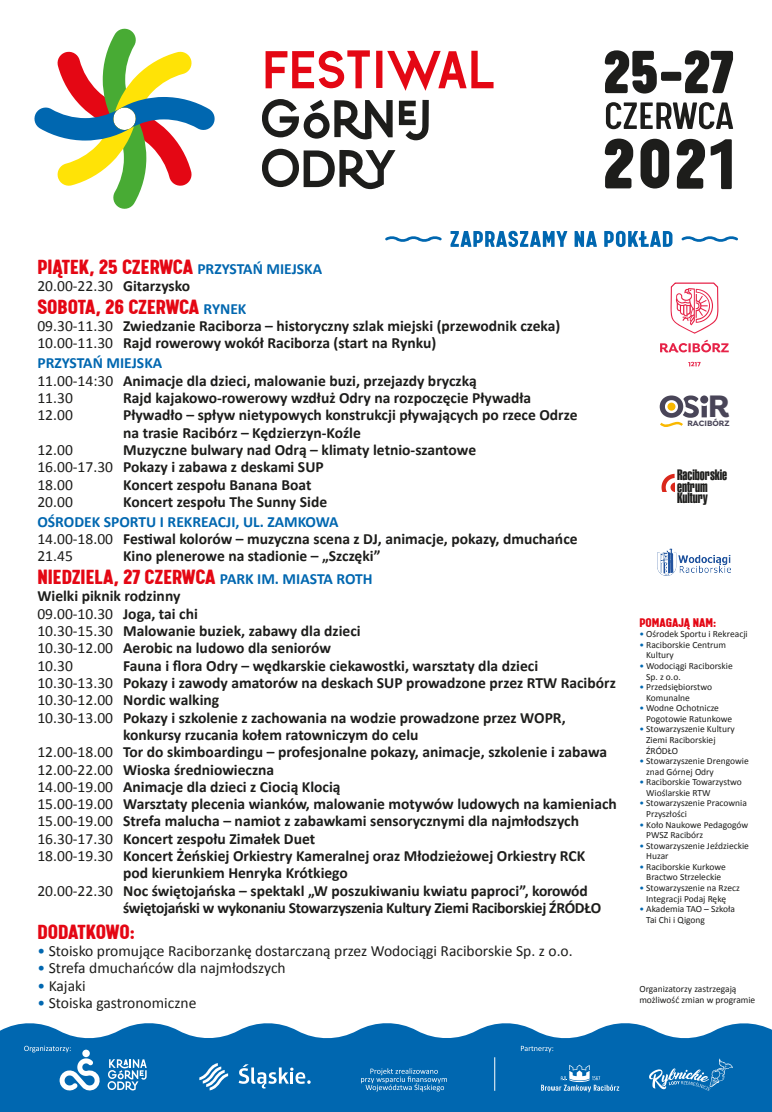
<style>
.page{position:relative;width:772px;height:1112px;background:#fff}
.page>*{position:absolute;margin:0;border:0;box-sizing:border-box;transform-origin:0 0}
.t1{font:700 33.04px "Isidora";color:#494558}
.t2{font:900 23.28px "Calps";color:#e40714}
.t3{font:700 15.52px/17.3px "Calibri";color:#1d1d1b}
.t4{font:15.52px "Calibri";color:#1d1d1b}
.t5{font:700 15.52px "Calibri";letter-spacing:-.02em;color:#1d1d1b}
.t6{font:14.72px/11.6px "Swis 911 X Cm EU";color:#1d1d1b}
.t7{font:900 14.2px "Calps";color:#e40714}
.t8{font:9.48px/10.6px "Calibri";color:#1d1d1b}
.t9{font:700 8.24px "Isidora";color:#494558}
.s1{font-family:"Calibri";font-weight:700;font-size:15.52px;color:#0067b0}
.s2{font-weight:700}
.s3{font-weight:400}
.s4{color:#0067b0}
</style>
<div class="page">
<svg style="left:604px;top:50px;width:128px;height:43px"></svg>
<svg style="left:605px;top:102px;width:127px;height:27px"></svg>
<svg style="left:710px;top:139px;width:21px;height:50px"></svg>
<svg style="left:604px;top:138px;width:28px;height:50px"></svg>
<svg style="left:676px;top:139px;width:28px;height:50px"></svg>
<svg style="left:640px;top:139px;width:28px;height:49px"></svg>
<svg style="left:450px;top:231px;width:117px;height:16px"></svg>
<svg style="left:574px;top:231px;width:22px;height:16px"></svg>
<svg style="left:604px;top:231px;width:68px;height:16px"></svg>
<svg style="left:262px;top:149px;width:133px;height:40px"></svg>
<svg style="left:398px;top:100px;width:30px;height:40px"></svg>
<svg style="left:262px;top:99px;width:130px;height:40px"></svg>
<svg style="left:265px;top:50px;width:228px;height:41px"></svg>
<svg style="left:34px;top:28px;width:181px;height:181px"></svg>
<svg style="left:681px;top:236px;width:57px;height:6px"></svg>
<svg style="left:385px;top:236px;width:57px;height:6px"></svg>
<svg style="left:0;top:1023px;width:771px;height:88px;background:#1a76b8"></svg>
<svg style="left:238px;top:1064px;width:72px;height:24px"></svg>
<svg style="left:199px;top:1062px;width:29px;height:28px"></svg>
<svg style="left:59px;top:1058px;width:42px;height:33px"></svg>
<div style="left:82px;top:1049px;width:8px;height:7px;background:#fff;border-radius:50%"></div>
<svg style="left:107px;top:1058px;width:40px;height:32px"></svg>
<svg style="left:361px;top:1067px;width:85px;height:24px;background:#2c81bd"></svg>
<svg style="left:24px;top:1045px;width:47px;height:7px"></svg>
<svg style="left:520px;top:1045px;width:33px;height:7px"></svg>
<svg style="left:541px;top:1064px;width:77px;height:27px;background:#2e82be"></svg>
<hr style="left:494px;top:1056px;width:1px;height:34px;background:#fff">
<svg style="left:648px;top:1058px;width:84px;height:32px;background:#2b81bd"></svg>
<svg style="left:660px;top:339px;width:68px;height:13px"></svg>
<svg style="left:688px;top:362px;width:12px;height:4px"></svg>
<svg style="left:670px;top:282px;width:48px;height:51px"></svg>
<svg style="left:659px;top:395px;width:47px;height:32px"></svg>
<div style="left:667px;top:402px;width:8px;height:8px;background:#f9b800;border-radius:50%"></div>
<svg style="left:699px;top:395px;width:8px;height:8px"></svg>
<img style="left:657px;top:548px;width:73px;height:27px">
<svg style="left:661px;top:473px;width:13px;height:19px"></svg>
<h2 class="t2" style="left:37px;top:252px;width:286px">PIĄTEK, 25 CZERWCA <span class="s1">PRZYSTAŃ MIEJSKA</span></h2>
<p class="t4" style="left:37px;top:276px;width:154px">20.00-22.30 <span class="s2">Gitarzysko</span></p>
<h2 class="t2" style="left:37px;top:292px;width:210px">SOBOTA, 26 CZERWCA <span class="s1">RYNEK</span></h2>
<p class="t3" style="left:37px;top:317px;width:524px"><span class="s3">09.30-11.30</span> Zwiedzanie Raciborza – historyczny szlak miejski (przewodnik czeka)<br><span class="s3">10.00-11.30</span> Rajd rowerowy wokół Raciborza (start na Rynku)</p>
<p class="t3" style="left:37px;top:354px;width:440px"><span class="s4">PRZYSTAŃ MIEJSKA<br></span><span class="s3">11.00-14:30</span> Animacje dla dzieci, malowanie buzi, przejazdy bryczką<br><span class="s3">11.30</span></p>
<p class="t3" style="left:123px;top:389px;width:409px">Rajd kajakowo-rowerowy wzdłuż Odry na rozpoczęcie Pływadła</p>
<h1 class="t1" style="left:707px;top:386px;width:24px">R</h1>
<p class="t4" style="left:37px;top:405px;width:37px">12.00</p>
<p class="t3" style="left:123px;top:406px;width:455px">Pływadło – spływ nietypowych konstrukcji pływających po rzece Odrze na trasie Racibórz – Kędzierzyn-Koźle</p>
<p class="t4" style="left:37px;top:440px;width:37px">12.00</p>
<p class="t9" style="left:686px;top:418px;width:44px">RACIBÓRZ</p>
<p class="t3" style="left:37px;top:441px;width:440px;text-indent:86px">Muzyczne bulwary nad Odrą – klimaty letnio-szantowe<br><span class="s3">16.00-17.30</span> Pokazy i zabawa z deskami SUP<br><span class="s3">18.00</span></p>
<p class="t6" style="left:676px;top:469px;width:52px">Raciborskie entrum<br>Kultury</p>
<p class="t3" style="left:123px;top:475px;width:190px">Koncert zespołu Banana Boat</p>
<p class="t4" style="left:37px;top:492px;width:37px">20.00</p>
<p class="t3" style="left:123px;top:493px;width:205px">Koncert zespołu The Sunny Side</p>
<p class="t3" style="left:37px;top:513px;width:541px"><span class="s4">OŚRODEK SPORTU I REKREACJI, UL. ZAMKOWA<br></span><span class="s3">14.00-18.00</span> Festiwal kolorów – muzyczna scena z DJ, animacje, pokazy, dmuchańce<br><span class="s3">21.45</span></p>
<p class="t3" style="left:123px;top:547px;width:259px">Kino plenerowe na stadionie – „Szczęki”</p>
<h2 class="t2" style="left:37px;top:562px;width:336px">NIEDZIELA, 27 CZERWCA <span class="s1">PARK IM. MIASTA ROTH</span></h2>
<p class="t3" style="left:37px;top:587px;width:324px">Wielki piknik rodzinny<br><span class="s3">09.00-10.30</span> Joga, tai chi<br><span class="s3">10.30-15.30</span> Malowanie buziek, zabawy dla dzieci<br><span class="s3">10.30-12.00</span> Aerobic na ludowo dla seniorów<br><span class="s3">10.30</span></p>
<p class="t7" style="left:639px;top:613px;width:78px">POMAGAJĄ NAM:</p>
<p class="t8" style="left:639px;top:628px;width:110px"><span class="s4">•</span> Ośrodek Sportu i Rekreacji</p>
<p class="t8" style="left:645px;top:639px;width:81px;text-indent:-7px"><span class="s4">•</span> Raciborskie Centrum<br>Kultury</p>
<p class="t8" style="left:645px;top:660px;width:88px;text-indent:-7px"><span class="s4">•</span> Wodociągi Raciborskie<br>Sp. z o.o.</p>
<p class="t8" style="left:645px;top:681px;width:67px;text-indent:-7px"><span class="s4">•</span> Przedsiębiorstwo<br>Komunalne</p>
<p class="t8" style="left:645px;top:702px;width:88px;text-indent:-7px"><span class="s4">•</span> Wodne Ochotnicze<br>Pogotowie Ratunkowe</p>
<p class="t8" style="left:645px;top:724px;width:90px;text-indent:-7px"><span class="s4">•</span> Stowarzyszenie Kultury<br>Ziemi Raciborskiej<br>ŹRÓDŁO</p>
<p class="t8" style="left:645px;top:755px;width:104px;text-indent:-7px"><span class="s4">•</span> Stowarzyszenie Drengowie znad Górnej Odry</p>
<p class="t8" style="left:645px;top:776px;width:97px;text-indent:-7px"><span class="s4">•</span> Raciborskie Towarzystwo<br>Wioślarskie RTW</p>
<p class="t8" style="left:645px;top:797px;width:102px;text-indent:-7px"><span class="s4">•</span> Stowarzyszenie Pracownia<br>Przyszłości</p>
<p class="t8" style="left:645px;top:819px;width:103px;text-indent:-7px"><span class="s4">•</span> Koło Naukowe Pedagogów<br>PWSZ Racibórz</p>
<p class="t8" style="left:645px;top:840px;width:104px;text-indent:-7px"><span class="s4">•</span> Stowarzyszenie Jeździeckie<br>Huzar</p>
<p class="t8" style="left:639px;top:861px;width:88px;text-align:center"><span class="s4">•</span> Raciborskie Kurkowe<br>Bractwo Strzeleckie</p>
<p class="t8" style="left:645px;top:882px;width:95px;text-indent:-7px"><span class="s4">•</span> Stowarzyszenie na Rzecz<br>Integracji Podaj Rękę</p>
<p class="t8" style="left:645px;top:903px;width:90px;text-indent:-7px"><span class="s4">•</span> Akademia TAO – Szkoła<br>Tai Chi i Qigong</p>
<p class="t3" style="left:123px;top:656px;width:416px">Fauna i flora Odry – wędkarskie ciekawostki, warsztaty dla dzieci</p>
<p class="t3" style="left:37px;top:674px;width:579px"><span class="s3">10.30-13.30</span> Pokazy i zawody amatorów na deskach SUP prowadzone przez RTW Racibórz</p>
<p class="t3" style="left:37px;top:691px;width:183px"><span class="s3">10.30-12.00</span> Nordic walking</p>
<p class="t3" style="left:37px;top:708px;width:529px"><span class="s3">10.30-13.00</span> Pokazy i szkolenie z zachowania na wodzie prowadzone przez WOPR,</p>
<p class="t3" style="left:123px;top:726px;width:296px">konkursy rzucania kołem ratowniczym do celu</p>
<p class="t3" style="left:37px;top:743px;width:571px"><span class="s3">12.00-18.00</span> Tor do skimboardingu – profesjonalne pokazy, animacje, szkolenie i zabawa</p>
<p class="t3" style="left:37px;top:760px;width:238px"><span class="s3">12.00-22.00</span> Wioska średniowieczna</p>
<p class="t3" style="left:37px;top:777px;width:304px"><span class="s3">14.00-19.00</span> Animacje dla dzieci z Ciocią Klocią</p>
<p class="t3" style="left:37px;top:795px;width:580px"><span class="s3">15.00-19.00</span> Warsztaty plecenia wianków, malowanie motywów ludowych na kamieniach</p>
<p class="t3" style="left:37px;top:812px;width:542px"><span class="s3">15.00-19.00</span> Strefa malucha – namiot z zabawkami sensorycznymi dla najmłodszych</p>
<p class="t3" style="left:37px;top:829px;width:279px"><span class="s3">16.30-17.30</span> Koncert zespołu Zimałek Duet</p>
<p class="t3" style="left:37px;top:847px;width:549px"><span class="s3">18.00-19.30</span> Koncert Żeńskiej Orkiestry Kameralnej oraz Młodzieżowej Orkiestry RCK</p>
<p class="t3" style="left:123px;top:864px;width:226px">pod kierunkiem Henryka Krótkiego</p>
<p class="t3" style="left:37px;top:881px;width:551px"><span class="s3">20.00-22.30</span> Noc świętojańska – spektakl „W poszukiwaniu kwiatu paproci”, korowód</p>
<p class="t5" style="left:123px;top:897px;width:479px">świętojański w wykonaniu Stowarzyszenia Kultury Ziemi Raciborskiej ŹRÓDŁO</p>
<h2 class="t2" style="left:37px;top:917px;width:99px">DODATKOWO:</h2>
<p class="t4" style="left:37px;top:940px;width:536px"><span class="s4">•</span> Stoisko promujące Raciborzankę dostarczaną przez Wodociągi Raciborskie Sp. z o.o.</p>
<p class="t4" style="left:37px;top:958px;width:250px"><span class="s4">•</span> Strefa dmuchańców dla najmłodszych</p>
<p class="t4" style="left:37px;top:975px;width:50px"><span class="s4">•</span> Kajaki</p>
<p class="t4" style="left:37px;top:992px;width:160px"><span class="s4">•</span> Stoiska gastronomiczne</p>
<p class="t8" style="left:639px;top:983px;width:117px">Organizatorzy zastrzegają możliwość zmian w programie</p>
</div>
